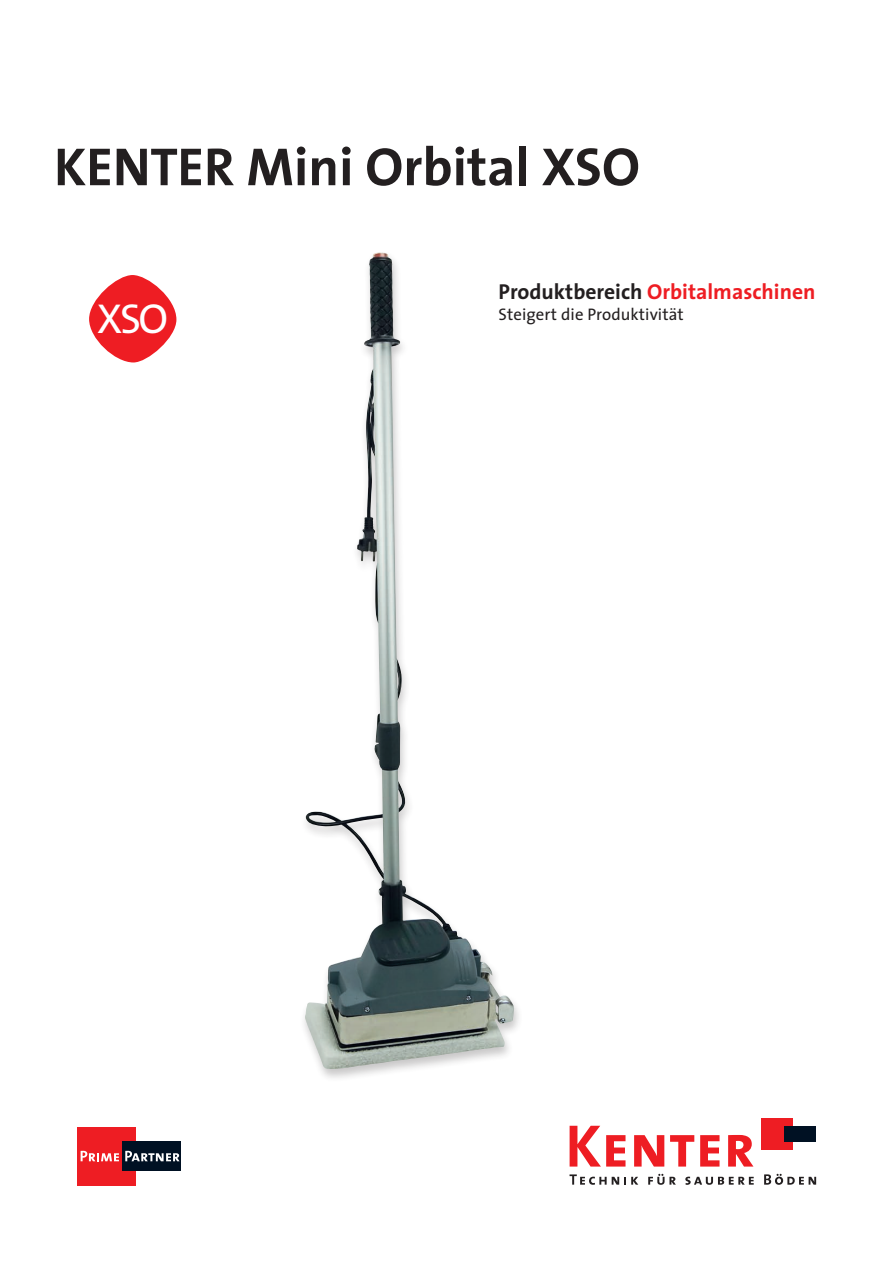
<style>
.page{position:relative;width:893px;height:1263px;background:#fff}
.page>*{position:absolute;margin:0;border:0;box-sizing:border-box;transform-origin:0 0}
.t1{font:700 54px "The Sans";color:#231f20}
.t2{font:42px "The Sans";color:#fff}
.t3{font:700 21.6px "The Sans";color:#ee1d23}
.t4{font:16.8px "The Sans";letter-spacing:.005em;color:#231f20}
.s1{color:#231f20}
</style>
<div class="page">
<div style="left:299px;top:250px;width:224px;height:833px;background:#231f20;opacity:.25"></div>
<img style="left:304px;top:253px;width:107px;height:817px">
<div style="left:77px;top:1127px;width:59px;height:58px;background:#ee1d23"></div>
<div style="left:123px;top:1141px;width:58px;height:30px;background:#001123"></div>
<svg style="left:81px;top:1151px;width:38px;height:10px"></svg>
<svg style="left:125px;top:1151px;width:55px;height:10px"></svg>
<svg style="left:570px;top:1126px;width:55px;height:40px"></svg>
<svg style="left:634px;top:1135px;width:30px;height:31px"></svg>
<svg style="left:670px;top:1135px;width:24px;height:31px"></svg>
<svg style="left:700px;top:1135px;width:19px;height:31px"></svg>
<svg style="left:728px;top:1135px;width:25px;height:31px"></svg>
<svg style="left:569px;top:1174px;width:69px;height:11px"></svg>
<svg style="left:648px;top:1174px;width:28px;height:11px"></svg>
<svg style="left:685px;top:1176px;width:69px;height:9px"></svg>
<svg style="left:764px;top:1174px;width:52px;height:11px"></svg>
<div style="left:761px;top:1118px;width:32px;height:31px;background:#ee1d23"></div>
<div style="left:785px;top:1126px;width:31px;height:15px;background:#001123"></div>
<div style="left:89px;top:275px;width:87px;height:87px;background:#ee1d23;border-radius:50%"></div>
<h1 class="t1" style="left:54px;top:122px;width:587px">Kenter Mini Orbital XSO</h1>
<h2 class="t2" style="left:97px;top:284px;width:72px">XSO</h2>
<p class="t3" style="left:499px;top:273px;width:318px"><span class="s1">Produktbereich</span> Orbitalmaschinen</p>
<p class="t4" style="left:499px;top:300px;width:187px">Steigert die Produktivität</p>
</div>
